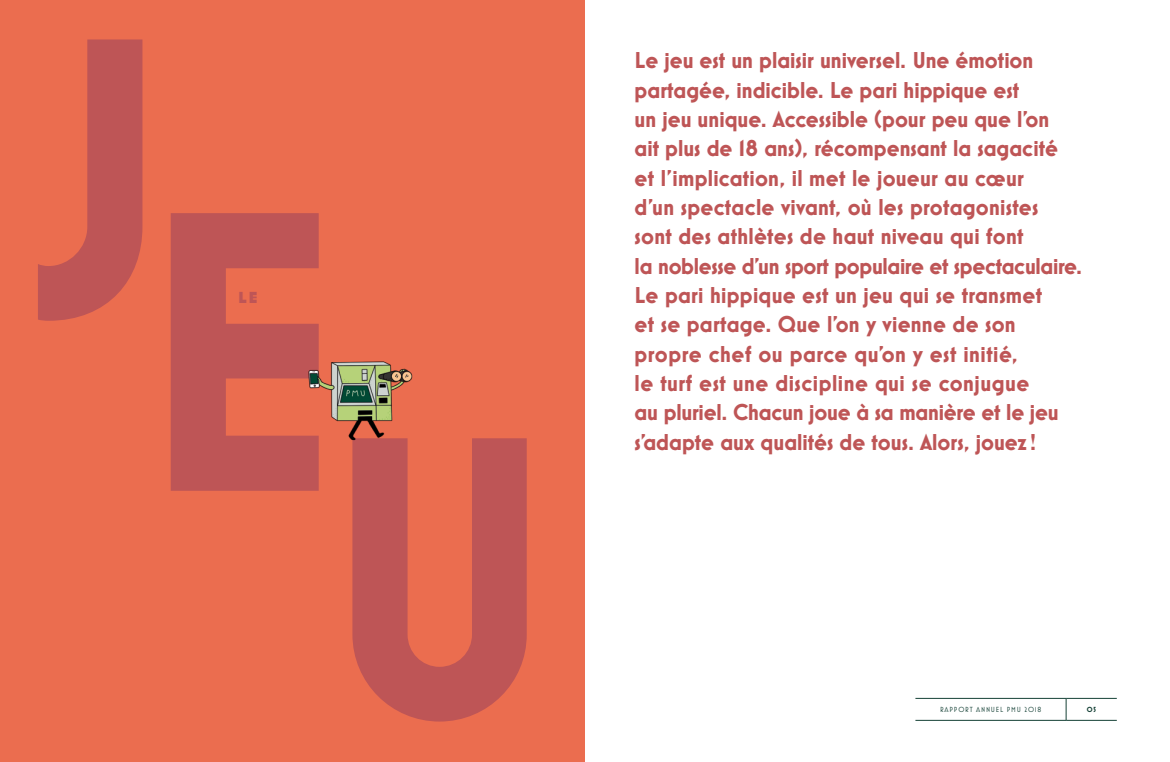
<style>
.page{position:relative;width:1170px;height:762px;background:#fff}
.page>*{position:absolute;margin:0;border:0;box-sizing:border-box;transform-origin:0 0}
.t1{font:700 405.12px/311.9px "Mostra Nuova";color:#be5556}
.t2{font:700 23.38px/29.4px "Mostra Nuova";color:#be5556}
.t3{font:800 16.25px "Mostra Nuova";color:#be5556}
.t4{font:7.5px "Mostra Nuova";letter-spacing:.1em;color:#154136}
.t5{font:700 7.5px "Mostra Nuova";color:#154136}
</style>
<div class="page">
<div style="left:0;top:0;width:585px;height:762px;background:#eb6d4f"></div>
<img style="left:308px;top:361px;width:105px;height:80px">
<hr style="left:915px;top:698px;width:150px;height:1px;background:#154136">
<hr style="left:1065px;top:698px;width:51px;height:1px;background:#154136">
<svg style="left:1065px;top:698px;width:1px;height:22px"></svg>
<hr style="left:915px;top:720px;width:150px;height:1px;background:#154136">
<hr style="left:1065px;top:720px;width:51px;height:1px;background:#154136">
<h1 class="t1" style="left:320px;top:111px;width:241px;text-indent:-289px">JE<br>U</h1>
<p class="t3" style="left:238px;top:287px;width:20px">LE</p>
<p class="t2" style="left:634px;top:46px;width:449px">Le jeu est un plaisir universel. Une émotion partagée, indicible. Le pari hippique est<br>un jeu unique. Accessible (pour peu que l’on<br>ait plus de 18 ans), récompensant la sagacité et l’implication, il met le joueur au cœur<br>d’un spectacle vivant, où les protagonistes<br>sont des athlètes de haut niveau qui font<br>la noblesse d’un sport populaire et spectaculaire.<br>Le pari hippique est un jeu qui se transmet<br>et se partage. Que l’on y vienne de son propre chef ou parce qu’on y est initié,<br>le turf est une discipline qui se conjugue<br>au pluriel. Chacun joue à sa manière et le jeu s’adapte aux qualités de tous. Alors, jouez !</p>
<p class="t4" style="left:940px;top:705px;width:103px">RAPPORT ANNUEL PMU 2018</p>
<p class="t5" style="left:1086px;top:705px;width:11px">05</p>
</div>
